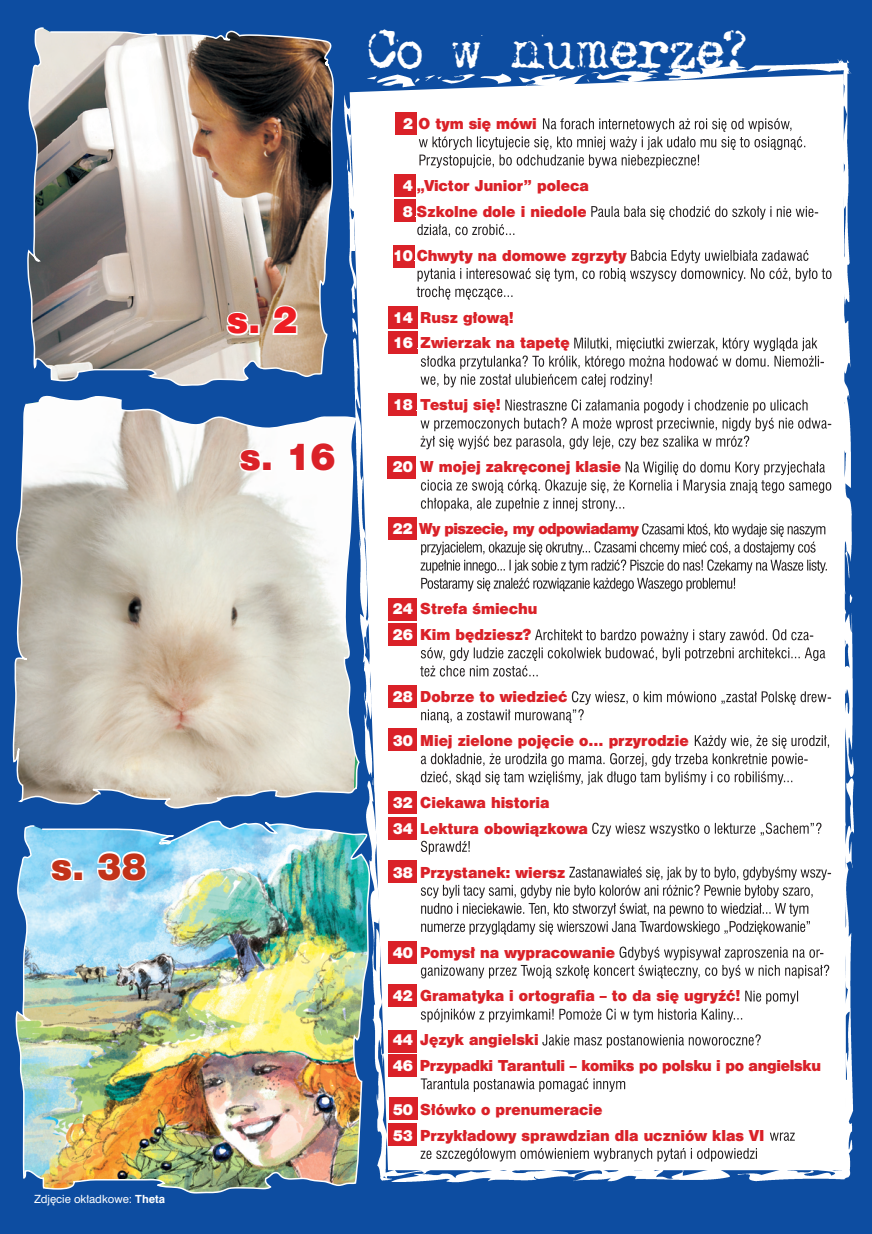
<style>
.page{position:relative;width:872px;height:1234px;background:#fff}
.page>*{position:absolute;margin:0;border:0;box-sizing:border-box;transform-origin:0 0}
.t1{font:40.95px "Maszyna AEG";color:#fff}
.t2{font:33px "Swis 721 Blk 2 PL";color:#da2128}
.t3{font:33px "Swis 721 Blk 2 PL";color:#c23219}
.t4{font:33px "Swis 721 Blk 2 PL";color:#ee1d23}
.t5{font:13.5px/25.8px "Swis 721 Blk 2 PL";color:#da2128}
.t6{font:13.5px/25.8px "Swis 721 Blk 2 PL";letter-spacing:-.02em;color:#da2128}
.t7{font:13.5px "Swis 721 Blk 2 PL";letter-spacing:-.04em;color:#da2128}
.t8{font:10.5px "Swis 721 PL";color:#fff}
.s1{font-weight:700}
.s2{color:#fff}
</style>
<div class="page">
<div style="left:0;top:0;width:872px;height:1233px;background:#0d4da1"></div>
<img style="left:16px;top:820px;width:276px;height:373px">
<img style="left:292px;top:59px;width:561px;height:1127px">
<div style="left:388px;top:331px;width:29px;height:23px;background:#da2128"></div>
<div style="left:388px;top:728px;width:29px;height:23px;background:#da2128"></div>
<div style="left:388px;top:393px;width:29px;height:23px;background:#da2128"></div>
<svg style="left:13px;top:396px;width:347px;height:412px;background:#c1c2c0"></svg>
<svg style="left:238px;top:447px;width:25px;height:27px"></svg>
<div style="left:262px;top:461px;width:10px;height:10px;border:3px solid #fff"></div>
<div style="left:287px;top:440px;width:50px;height:33px;background:#fdfdfd"></div>
<img style="left:27px;top:27px;width:307px;height:359px">
<svg style="left:225px;top:310px;width:25px;height:27px"></svg>
<div style="left:249px;top:324px;width:11px;height:11px;border:3px solid #fff"></div>
<svg style="left:269px;top:304px;width:30px;height:32px"></svg>
<svg style="left:49px;top:856px;width:25px;height:26px"></svg>
<div style="left:73px;top:870px;width:10px;height:10px;border:3px solid #fff"></div>
<svg style="left:95px;top:849px;width:53px;height:34px;background:#b6e1f5"></svg>
<div style="left:389px;top:1096px;width:29px;height:23px;background:#da2128"></div>
<div style="left:387px;top:456px;width:29px;height:22px;background:#da2128"></div>
<div style="left:394px;top:199px;width:21px;height:23px;background:#da2128"></div>
<div style="left:388px;top:1029px;width:29px;height:23px;background:#da2128"></div>
<img style="left:543px;top:118px;width:249px;height:14px">
<img style="left:419px;top:136px;width:387px;height:14px">
<img style="left:419px;top:154px;width:281px;height:14px">
<img style="left:587px;top:206px;width:231px;height:13px">
<img style="left:417px;top:224px;width:98px;height:13px">
<svg style="left:626px;top:250px;width:183px;height:13px;background:#c8c7c7"></svg>
<img style="left:417px;top:268px;width:415px;height:13px">
<img style="left:416px;top:286px;width:96px;height:13px">
<img style="left:570px;top:337px;width:247px;height:14px">
<img style="left:421px;top:355px;width:403px;height:14px">
<img style="left:420px;top:374px;width:232px;height:13px">
<img style="left:501px;top:399px;width:307px;height:14px">
<img style="left:420px;top:417px;width:411px;height:14px">
<img style="left:420px;top:435px;width:329px;height:14px">
<img style="left:621px;top:461px;width:204px;height:14px">
<img style="left:421px;top:479px;width:411px;height:14px">
<img style="left:421px;top:497px;width:203px;height:14px">
<svg style="left:638px;top:523px;width:188px;height:14px;background:#cbcaca"></svg>
<img style="left:421px;top:541px;width:395px;height:14px">
<img style="left:420px;top:559px;width:408px;height:14px">
<img style="left:421px;top:577px;width:315px;height:14px">
<img style="left:531px;top:629px;width:282px;height:13px">
<img style="left:421px;top:647px;width:404px;height:13px">
<img style="left:420px;top:665px;width:118px;height:11px">
<img style="left:567px;top:691px;width:264px;height:13px">
<img style="left:421px;top:709px;width:163px;height:13px">
<img style="left:695px;top:735px;width:135px;height:13px">
<img style="left:421px;top:752px;width:386px;height:14px">
<img style="left:421px;top:771px;width:371px;height:13px">
<img style="left:588px;top:822px;width:234px;height:14px">
<img style="left:421px;top:840px;width:53px;height:14px">
<img style="left:569px;top:866px;width:262px;height:14px">
<img style="left:421px;top:884px;width:393px;height:14px">
<img style="left:421px;top:902px;width:388px;height:14px">
<img style="left:421px;top:920px;width:384px;height:14px">
<svg style="left:806px;top:920px;width:4px;height:4px"></svg>
<img style="left:615px;top:946px;width:208px;height:14px">
<img style="left:421px;top:964px;width:408px;height:14px">
<img style="left:740px;top:990px;width:59px;height:13px">
<img style="left:421px;top:1008px;width:321px;height:14px">
<img style="left:538px;top:1034px;width:222px;height:13px">
<img style="left:421px;top:1078px;width:205px;height:13px">
<img style="left:770px;top:1132px;width:25px;height:8px">
<img style="left:420px;top:1147px;width:338px;height:14px">
<h2 class="t3" style="left:51px;top:842px;width:97px">s. 38</h2>
<p class="t8" style="left:34px;top:1191px;width:133px">Zdjęcie okładkowe: <span class="s1">Theta</span></p>
<h2 class="t4" style="left:227px;top:296px;width:72px">s. 2</h2>
<h2 class="t2" style="left:240px;top:433px;width:97px">s. 16</h2>
<h1 class="t1" style="left:368px;top:24px;width:380px">CO W NUMERZE?</h1>
<p class="t5" style="left:403px;top:110px;width:135px"><span class="s2">2</span> O tym się mówi</p>
<p class="t5" style="left:403px;top:172px;width:187px"><span class="s2">4</span> „Victor Junior” poleca<br><span class="s2">8</span> Szkolne dole i niedole</p>
<p class="t5" style="left:393px;top:242px;width:235px"><span class="s2">10</span> Chwyty na domowe zgrzyty</p>
<p class="t5" style="left:393px;top:304px;width:178px"><span class="s2">14</span> Rusz głową!<br><span class="s2">16</span> Zwierzak na tapetę</p>
<p class="t5" style="left:393px;top:391px;width:110px"><span class="s2">18</span> Testuj się!</p>
<p class="t5" style="left:393px;top:453px;width:230px"><span class="s2">20</span> W mojej zakręconej klasie</p>
<p class="t7" style="left:393px;top:519px;width:248px"><span class="s2">22</span> Wy piszecie, my odpowiadamy</p>
<p class="t5" style="left:393px;top:595px;width:146px"><span class="s2">24</span> Strefa śmiechu<br><span class="s2">26</span> Kim będziesz?</p>
<p class="t5" style="left:393px;top:683px;width:176px"><span class="s2">28</span> Dobrze to wiedzieć</p>
<p class="t5" style="left:393px;top:727px;width:297px"><span class="s2">30</span> Miej zielone pojęcie o... przyrodzie</p>
<p class="t5" style="left:393px;top:789px;width:197px"><span class="s2">32</span> Ciekawa historia<br><span class="s2">34</span> Lektura obowiązkowa</p>
<p class="t5" style="left:393px;top:858px;width:174px"><span class="s2">38</span> Przystanek: wiersz</p>
<p class="t5" style="left:393px;top:938px;width:224px"><span class="s2">40</span> Pomysł na wypracowanie</p>
<p class="t5" style="left:393px;top:982px;width:349px"><span class="s2">42</span> Gramatyka i ortografia – to da się ugryźć!</p>
<p class="t6" style="left:393px;top:1026px;width:430px"><span class="s2">44</span> Język angielski<br><span class="s2">46</span> Przypadki Tarantuli – komiks po polsku i po angielsku</p>
<p class="t5" style="left:393px;top:1095px;width:373px"><span class="s2">50</span> Słówko o prenumeracie<br><span class="s2">53</span> Przykładowy sprawdzian dla uczniów klas VI</p>
</div>
